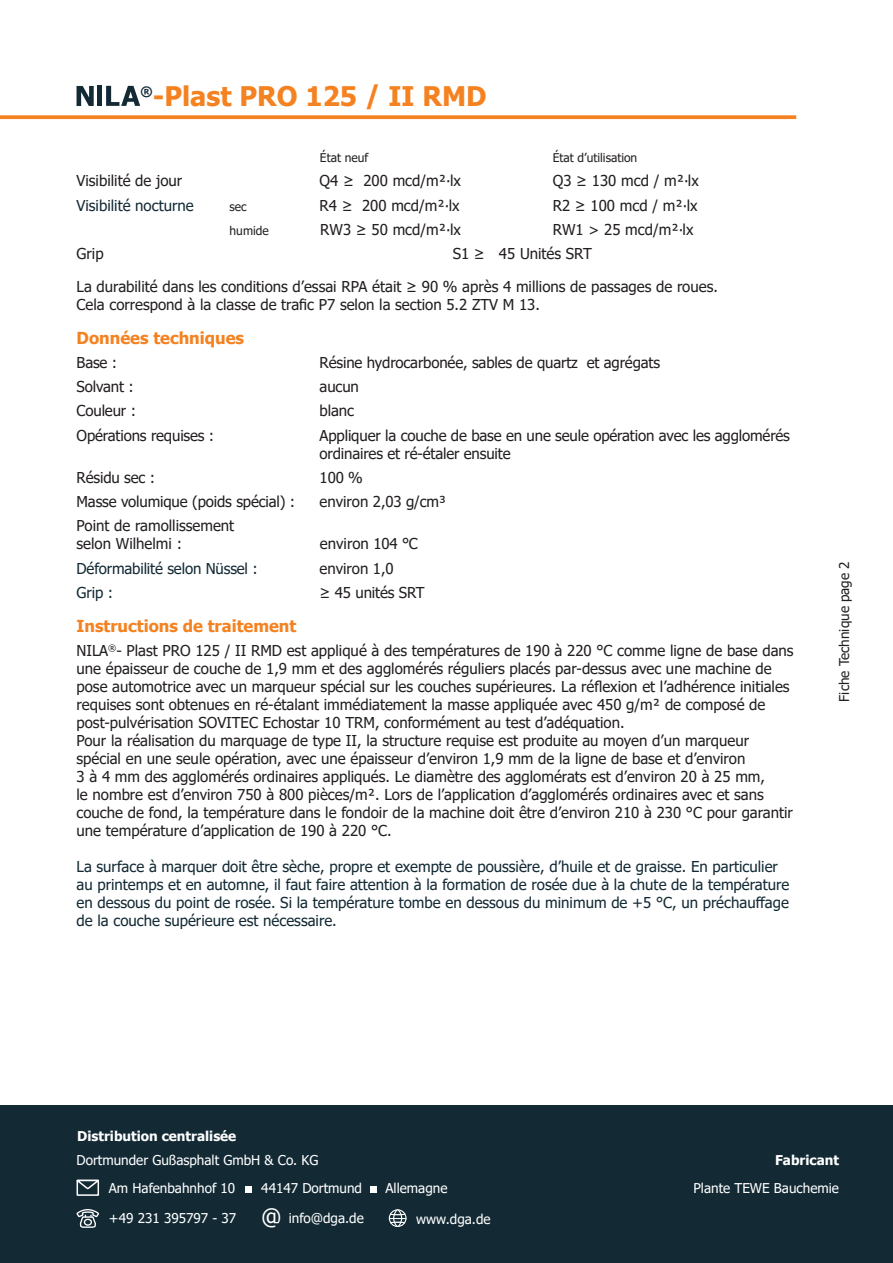
<style>
.page{position:relative;width:893px;height:1263px;background:#fff}
.page>*{position:absolute;margin:0;border:0;box-sizing:border-box;transform-origin:0 0}
.t1{font:700 27px "Tahoma";color:#f58220}
.t2{font:700 16.5px "Tahoma";color:#f58220}
.t3{font:15px/18px "Tahoma";color:#231f20}
.t4{font:15px/18px "Tahoma";color:#132a35}
.t5{font:13.5px/28.2px "Tahoma";color:#fff}
.t6{font:700 13.5px "Tahoma";color:#fff}
.t7{font:13.5px "Tahoma";color:#231f20}
.t8{font:700 13.2px "Tahoma";color:#132a35}
.t9{font:12px "Tahoma";color:#231f20}
.s1{font-size:22.5px}
</style>
<div class="page">
<svg style="left:0;top:115px;width:796px;height:4px;background:#f58b31"></svg>
<hr style="left:98px;top:86px;width:4px;height:20px;background:#132a35">
<svg style="left:77px;top:86px;width:17px;height:20px"></svg>
<svg style="left:106px;top:86px;width:34px;height:20px"></svg>
<div style="left:0;top:1106px;width:893px;height:157px;background:#132a35"></div>
<svg style="left:77px;top:1180px;width:22px;height:16px"></svg>
<div style="left:245px;top:1186px;width:6px;height:7px;background:#fff"></div>
<svg style="left:77px;top:1209px;width:22px;height:19px"></svg>
<div style="left:371px;top:1186px;width:6px;height:7px;background:#fff"></div>
<div style="left:389px;top:1209px;width:17px;height:18px;border:1px solid #fff;border-radius:50%"></div>
<div style="left:393px;top:1209px;width:9px;height:18px;border:1px solid #fff;border-radius:50%"></div>
<svg style="left:389px;top:1212px;width:17px;height:12px"></svg>
<h1 class="t1" style="left:153px;top:78px;width:335px">-Plast PRO 125 / II RMD</h1>
<p class="t8" style="left:141px;top:82px;width:14px">®</p>
<p class="t9" style="left:320px;top:150px;width:50px">État neuf</p>
<p class="t9" style="left:553px;top:150px;width:86px">État d’utilisation</p>
<p class="t3" style="left:77px;top:173px;width:107px">Visibilité de jour</p>
<p class="t3" style="left:320px;top:173px;width:143px">Q4 ≥ 200 mcd/m²∙lx</p>
<p class="t4" style="left:77px;top:197px;width:119px">Visibilité nocturne</p>
<p class="t3" style="left:320px;top:197px;width:142px">R4 ≥ 200 mcd/m²∙lx</p>
<p class="t3" style="left:77px;top:246px;width:29px">Grip</p>
<p class="t3" style="left:453px;top:246px;width:141px">S1 ≥ 45 Unités SRT</p>
<p class="t3" style="left:553px;top:170px;width:148px;line-height:24.3px">Q3 ≥ 130 mcd / m²∙lx<br>R2 ≥ 100 mcd / m²∙lx</p>
<p class="t9" style="left:230px;top:198px;width:19px">sec</p>
<p class="t9" style="left:230px;top:223px;width:41px">humide</p>
<p class="t3" style="left:320px;top:221px;width:142px">RW3 ≥ 50 mcd/m²∙lx</p>
<p class="t3" style="left:553px;top:221px;width:142px">RW1 &gt; 25 mcd/m²∙lx</p>
<p class="t3" style="left:77px;top:278px;width:643px">La durabilité dans les conditions d’essai RPA était ≥ 90 % après 4 millions de passages de roues.<br>Cela correspond à la classe de trafic P7 selon la section 5.2 ZTV M 13.</p>
<p class="t2" style="left:77px;top:326px;width:169px">Données techniques</p>
<p class="t3" style="left:77px;top:354px;width:42px">Base :</p>
<p class="t3" style="left:320px;top:354px;width:342px">Résine hydrocarbonée, sables de quartz et agrégats</p>
<p class="t3" style="left:77px;top:379px;width:59px">Solvant :</p>
<p class="t3" style="left:320px;top:379px;width:41px">aucun</p>
<p class="t3" style="left:77px;top:403px;width:61px">Couleur :</p>
<p class="t3" style="left:320px;top:403px;width:36px">blanc</p>
<p class="t3" style="left:77px;top:427px;width:139px">Opérations requises :</p>
<p class="t3" style="left:320px;top:427px;width:472px">Appliquer la couche de base en une seule opération avec les agglomérés ordinaires et ré-étaler ensuite</p>
<p class="t3" style="left:77px;top:469px;width:80px">Résidu sec :</p>
<p class="t3" style="left:320px;top:469px;width:45px">100 %</p>
<p class="t3" style="left:77px;top:494px;width:220px">Masse volumique (poids spécial) :</p>
<p class="t3" style="left:320px;top:494px;width:128px">environ 2,03 g/cm³</p>
<p class="t3" style="left:77px;top:518px;width:159px">Point de ramollissement selon Wilhelmi :</p>
<p class="t3" style="left:320px;top:536px;width:99px">environ 104 °C</p>
<p class="t4" style="left:77px;top:560px;width:183px">Déformabilité selon Nüssel :</p>
<p class="t3" style="left:320px;top:560px;width:76px">environ 1,0</p>
<p class="t4" style="left:77px;top:584px;width:38px">Grip :</p>
<p class="t3" style="left:320px;top:584px;width:107px">≥ 45 unités SRT</p>
<p class="t2" style="left:77px;top:614px;width:221px">Instructions de traitement</p>
<p class="t3" style="left:77px;top:642px;width:719px">NILA<sup>®</sup>- Plast PRO 125 / II RMD est appliqué à des températures de 190 à 220 °C comme ligne de base dans une épaisseur de couche de 1,9 mm et des agglomérés réguliers placés par-dessus avec une machine de pose automotrice avec un marqueur spécial sur les couches supérieures. La réflexion et l’adhérence initiales requises sont obtenues en ré-étalant immédiatement la masse appliquée avec 450 g/m² de composé de post-pulvérisation SOVITEC Echostar 10 TRM, conformément au test d’adéquation.<br>Pour la réalisation du marquage de type II, la structure requise est produite au moyen d’un marqueur spécial en une seule opération, avec une épaisseur d’environ 1,9 mm de la ligne de base et d’environ<br>3 à 4 mm des agglomérés ordinaires appliqués. Le diamètre des agglomérats est d’environ 20 à 25 mm,<br>le nombre est d’environ 750 à 800 pièces/m². Lors de l’application d’agglomérés ordinaires avec et sans couche de fond, la température dans le fondoir de la machine doit être d’environ 210 à 230 °C pour garantir une température d’application de 190 à 220 °C.</p>
<p class="t4" style="left:77px;top:858px;width:714px">La surface à marquer doit être sèche, propre et exempte de poussière, d’huile et de graisse. En particulier au printemps et en automne, il faut faire attention à la formation de rosée due à la chute de la température en dessous du point de rosée. Si la température tombe en dessous du minimum de +5 °C, un préchauffage de la couche supérieure est nécessaire.</p>
<p class="t7" style="left:835px;top:702px;width:142px;rotate:-90deg">Fiche Technique page 2</p>
<p class="t6" style="left:77px;top:1127px;width:161px">Distribution centralisée</p>
<p class="t5" style="left:109px;top:1146px;width:211px;text-indent:-32px">Dortmunder Gußasphalt GmbH &amp; Co. KG<br>Am Hafenbahnhof 10</p>
<p class="t5" style="left:261px;top:1175px;width:102px">44147 Dortmund</p>
<p class="t5" style="left:109px;top:1205px;width:256px">+49 231 395797 - 37 <span class="s1">@</span> info@dga.de</p>
<p class="t5" style="left:416px;top:1205px;width:76px">www.dga.de</p>
<p class="t5" style="left:385px;top:1175px;width:63px">Allemagne</p>
<p class="t6" style="left:775px;top:1150px;width:65px">Fabricant</p>
<p class="t5" style="left:693px;top:1175px;width:147px">Plante TEWE Bauchemie</p>
</div>
